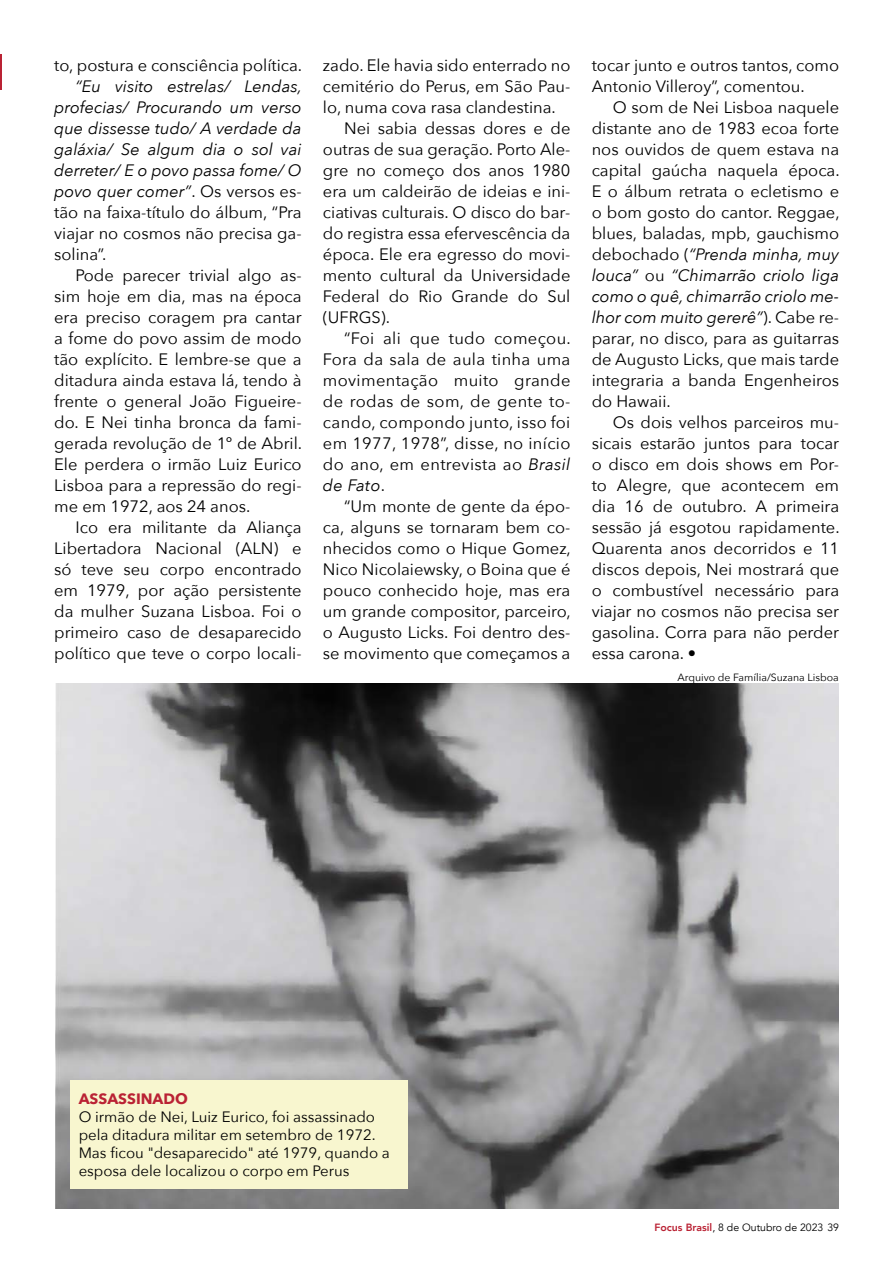
<style>
.page{position:relative;width:893px;height:1263px;background:#fff}
.page>*{position:absolute;margin:0;border:0;box-sizing:border-box;transform-origin:0 0}
.t1{font:16.5px/21px "Avenir Next";color:#000;text-align:justify}
.t2{font:italic 16.5px/21px "Avenir Next";color:#000;text-align:justify}
.t3{font:16.5px "Avenir Next";letter-spacing:.02em;color:#000}
.t4{font:15px/18px "Avenir Next";color:#000}
.t5{font:700 15px "Avenir Next";color:#ba2234}
.t6{font:10.5px "Avenir";color:#000}
.t7{font:10.5px "Avenir Next";color:#000}
.s1{font-style:normal}
.s2{font-style:italic}
.s3{font-weight:800;color:#ba2234}
</style>
<div class="page">
<img style="left:55px;top:684px;width:784px;height:525px">
<div style="left:70px;top:1080px;width:338px;height:108px;background:#f8f6cf"></div>
<hr style="left:0;top:54px;width:2px;height:35px;background:#ba2234">
<p class="t1" style="left:54px;top:54px;width:249px">to, postura e consciência política.</p>
<p class="t2" style="left:54px;top:75px;width:249px;text-indent:21px">“Eu visito estrelas/ Lendas, profecias/ Procurando um verso que dissesse tudo/ A verdade da galáxia/ Se algum dia o sol vai derreter/ E o povo passa fome/ O povo quer comer”<span class="s1">. Os versos es&shy;tão na faixa-título do álbum, “Pra viajar no cosmos não precisa ga&shy;solina”.</span></p>
<p class="t1" style="left:54px;top:264px;width:249px;text-indent:21px">Pode parecer trivial algo as&shy;sim hoje em dia, mas na época era preciso coragem pra cantar a fome do povo assim de modo tão explícito. E lembre-se que a ditadura ainda estava lá, tendo à frente o general João Figueire&shy;do. E Nei tinha bronca da fami&shy;gerada revolução de 1º de Abril.<br>Ele perdera o irmão Luiz Eurico Lisboa para a repressão do regi&shy;me em 1972, aos 24 anos.</p>
<p class="t1" style="left:54px;top:516px;width:249px;text-indent:21px">Ico era militante da Aliança Libertadora Nacional (ALN) e só teve seu corpo encontrado em 1979, por ação persistente da mulher Suzana Lisboa. Foi o primeiro caso de desaparecido político que teve o corpo locali-</p>
<p class="t1" style="left:323px;top:54px;width:249px">zado. Ele havia sido enterrado no</p>
<p class="t1" style="left:323px;top:75px;width:249px">cemitério do Perus, em São Pau-</p>
<p class="t1" style="left:323px;top:96px;width:234px">lo, numa cova rasa clandestina.</p>
<p class="t1" style="left:344px;top:117px;width:228px">Nei sabia dessas dores e de</p>
<p class="t1" style="left:323px;top:138px;width:249px">outras de sua geração. Porto Ale-</p>
<p class="t1" style="left:323px;top:159px;width:249px">gre no começo dos anos 1980</p>
<p class="t1" style="left:323px;top:180px;width:249px">era um caldeirão de ideias e ini-</p>
<p class="t1" style="left:323px;top:201px;width:249px">ciativas culturais. O disco do bar-</p>
<p class="t1" style="left:323px;top:222px;width:249px">do registra essa efervescência da</p>
<p class="t1" style="left:323px;top:243px;width:249px">época. Ele era egresso do movi-</p>
<p class="t1" style="left:323px;top:264px;width:249px">mento cultural da Universidade</p>
<p class="t1" style="left:323px;top:285px;width:249px">Federal do Rio Grande do Sul</p>
<p class="t1" style="left:323px;top:306px;width:69px">(UFRGS).</p>
<p class="t3" style="left:344px;top:324px;width:228px">“Foi ali que tudo começou.</p>
<p class="t3" style="left:323px;top:345px;width:249px">Fora da sala de aula tinha uma</p>
<p class="t3" style="left:323px;top:366px;width:249px">movimentação muito grande</p>
<p class="t3" style="left:323px;top:387px;width:249px">de rodas de som, de gente to-</p>
<p class="t3" style="left:323px;top:408px;width:249px">cando, compondo junto, isso foi</p>
<p class="t3" style="left:323px;top:429px;width:249px">em 1977, 1978”, disse, no início</p>
<p class="t3" style="left:323px;top:450px;width:249px">do ano, em entrevista ao <span class="s2">Brasil</span></p>
<p class="t2" style="left:323px;top:474px;width:64px">de Fato<span class="s1">.</span></p>
<p class="t1" style="left:344px;top:495px;width:228px">“Um monte de gente da épo-</p>
<p class="t1" style="left:323px;top:516px;width:249px">ca, alguns se tornaram bem co-</p>
<p class="t1" style="left:323px;top:537px;width:249px">nhecidos como o Hique Gomez,</p>
<p class="t1" style="left:323px;top:558px;width:249px">Nico Nicolaiewsky, o Boina que é</p>
<p class="t1" style="left:323px;top:579px;width:249px">pouco conhecido hoje, mas era</p>
<p class="t1" style="left:323px;top:600px;width:249px">um grande compositor, parceiro,</p>
<p class="t1" style="left:323px;top:621px;width:249px">o Augusto Licks. Foi dentro des-</p>
<p class="t1" style="left:323px;top:642px;width:249px">se movimento que começamos a</p>
<p class="t1" style="left:592px;top:54px;width:249px">tocar junto e outros tantos, como<br>Antonio Villeroy”, comentou.</p>
<p class="t1" style="left:592px;top:96px;width:249px;text-indent:21px">O som de Nei Lisboa naquele distante ano de 1983 ecoa forte nos ouvidos de quem estava na capital gaúcha naquela época.<br>E o álbum retrata o ecletismo e o bom gosto do cantor. Reggae, blues, baladas, mpb, gauchismo debochado (<span class="s2">“Prenda minha, muy louca”</span> ou <span class="s2">“Chimarrão criolo liga como o quê, chimarrão criolo me&shy;lhor com muito gererê”</span>). Cabe re&shy;parar, no disco, para as guitarras de Augusto Licks, que mais tarde integraria a banda Engenheiros do Hawaii.</p>
<p class="t1" style="left:592px;top:411px;width:249px;text-indent:21px">Os dois velhos parceiros mu&shy;sicais estarão juntos para tocar o disco em dois shows em Por&shy;to Alegre, que acontecem em dia 16 de outubro. A primeira sessão já esgotou rapidamente.<br>Quarenta anos decorridos e 11 discos depois, Nei mostrará que o combustível necessário para viajar no cosmos não precisa ser gasolina. Corra para não perder essa carona. •</p>
<p class="t7" style="left:677px;top:668px;width:163px">Arquivo de Família/Suzana Lisboa</p>
<p class="t5" style="left:79px;top:1085px;width:111px">ASSASSINADO</p>
<p class="t4" style="left:79px;top:1107px;width:313px">O irmão de Nei, Luiz Eurico, foi assassinado pela ditadura militar em setembro de 1972.<br>Mas ficou "desaparecido" até 1979, quando a esposa dele localizou o corpo em Perus</p>
<p class="t6" style="left:654px;top:1221px;width:186px"><span class="s3">Focus Brasil</span>, 8 de Outubro de 2023 39</p>
</div>
